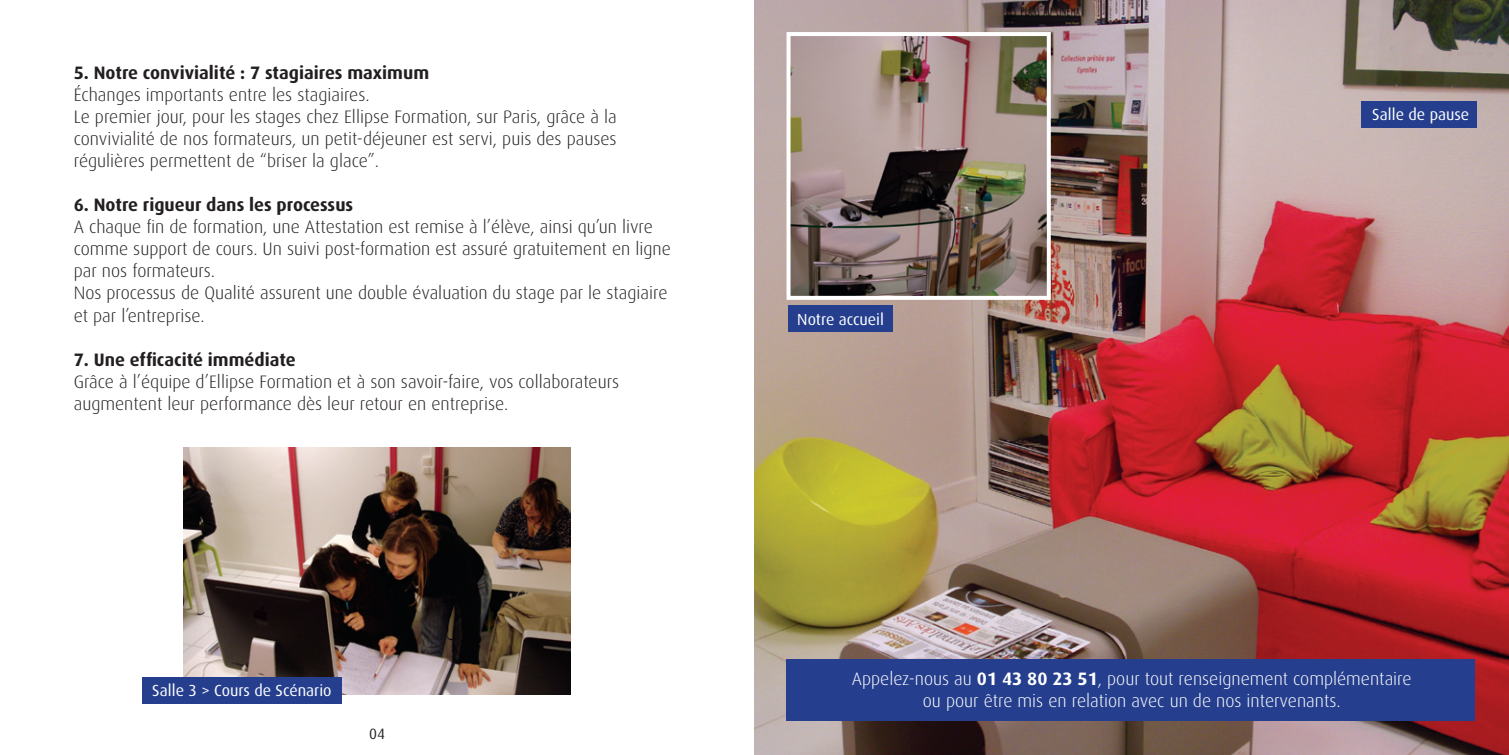
<style>
.page{position:relative;width:1509px;height:755px;background:#fff}
.page>*{position:absolute;margin:0;border:0;box-sizing:border-box;transform-origin:0 0}
.t1{font:300 18px/22px "Dax";color:#231f20}
.t2{font:300 18px/22px "Dax";color:#fff;text-align:center}
.t3{font:700 18px "Dax";color:#231f20}
.t4{font:16px "Dax";color:#fff}
.t5{font:15px "Dax";color:#231f20}
.s1{font-weight:700}
</style>
<div class="page">
<img style="left:754px;top:0;width:754px;height:754px">
<img style="left:184px;top:447px;width:386px;height:247px">
<img style="left:791px;top:37px;width:254px;height:257px">
<div style="left:786px;top:32px;width:264px;height:267px;border:4px solid #fff"></div>
<div style="left:786px;top:659px;width:688px;height:61px;background:#253f8e"></div>
<div style="left:788px;top:305px;width:104px;height:27px;background:#253f8e"></div>
<div style="left:1361px;top:101px;width:115px;height:27px;background:#253f8e"></div>
<div style="left:142px;top:676px;width:199px;height:27px;background:#253f8e"></div>
<p class="t3" style="left:74px;top:63px;width:357px">5. Notre convivialité : 7 stagiaires maximum</p>
<p class="t1" style="left:74px;top:84px;width:544px">Échanges importants entre les stagiaires.<br>Le premier jour, pour les stages chez Ellipse Formation, sur Paris, grâce à la convivialité de nos formateurs, un petit-déjeuner est servi, puis des pauses régulières permettent de “briser la glace”.</p>
<p class="t3" style="left:74px;top:195px;width:281px">6. Notre rigueur dans les processus</p>
<p class="t1" style="left:74px;top:216px;width:598px">A chaque fin de formation, une Attestation est remise à l’élève, ainsi qu’un livre comme support de cours. Un suivi post-formation est assuré gratuitement en ligne par nos formateurs.<br>Nos processus de Qualité assurent une double évaluation du stage par le stagiaire et par l’entreprise.</p>
<p class="t3" style="left:74px;top:349px;width:223px">7. Une efficacité immédiate</p>
<p class="t1" style="left:74px;top:370px;width:547px">Grâce à l’équipe d’Ellipse Formation et à son savoir-faire, vos collaborateurs augmentent leur performance dès leur retour en entreprise.</p>
<p class="t4" style="left:152px;top:681px;width:181px">Salle 3 &gt; Cours de Scénario</p>
<p class="t5" style="left:369px;top:725px;width:17px">04</p>
<p class="t4" style="left:797px;top:310px;width:88px">Notre accueil</p>
<p class="t4" style="left:1371px;top:106px;width:99px">Salle de pause</p>
<p class="t2" style="left:851px;top:667px;width:561px">Appelez-nous au <span class="s1">01 43 80 23 51</span>, pour tout renseignement complémentaire ou pour être mis en relation avec un de nos intervenants.</p>
</div>
